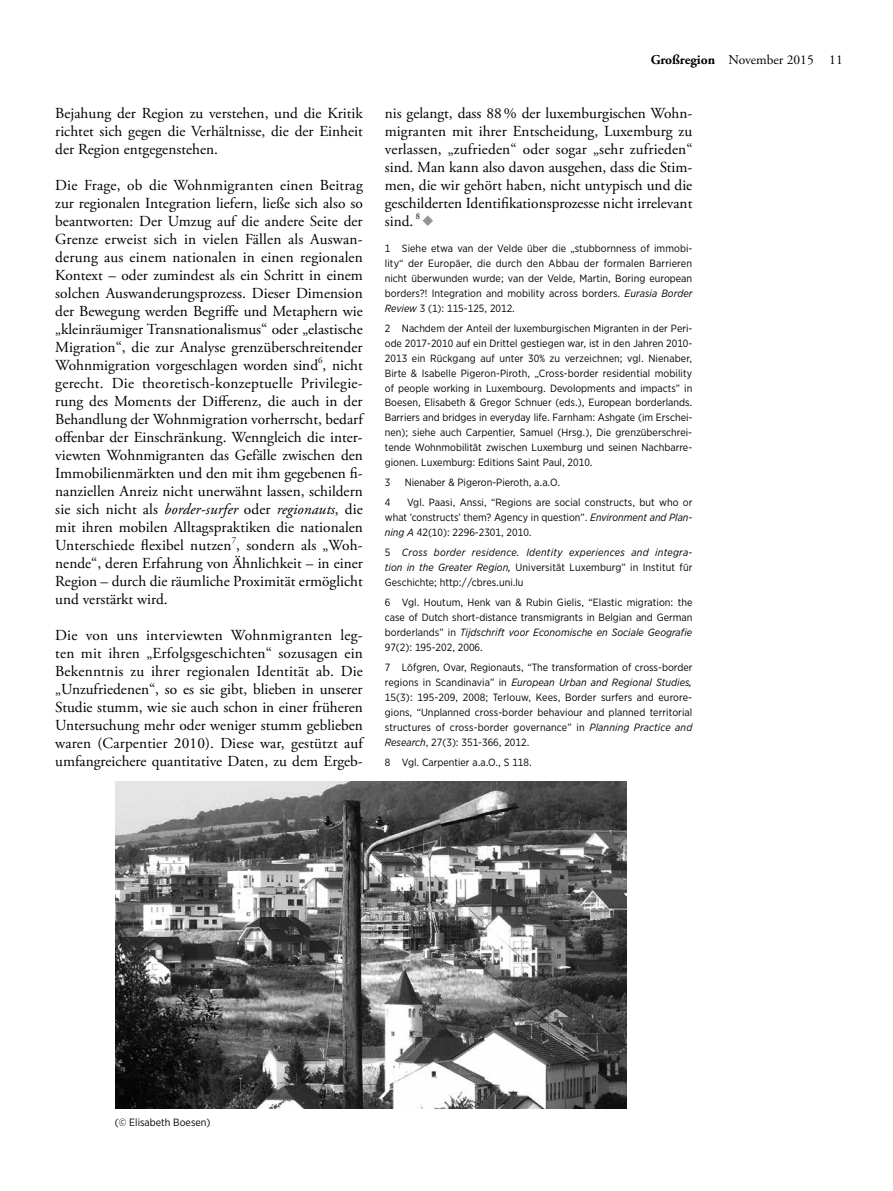
<style>
.page{position:relative;width:893px;height:1191px;background:#fff}
.page>*{position:absolute;margin:0;border:0;box-sizing:border-box;transform-origin:0 0}
.t1{font:15.3px/18px "Adobe Garamond Pro";color:#000;text-align:justify}
.t2{font:14.7px "Monotype Sorts";color:#939598}
.t3{font:13.5px "Adobe Garamond Pro";color:#000}
.t4{font:10.5px/14.9px "Gotham Narrow";color:#000;text-align:justify}
.t5{font:italic 10.5px/14.9px "Gotham Narrow";letter-spacing:.025em;color:#000;text-align:justify}
.t6{font:9px "Adobe Garamond Pro";color:#000}
.s1{font-style:italic}
.s2{font-weight:700}
.s3{font-style:normal}
</style>
<div class="page">
<img style="left:116px;top:781px;width:510px;height:327px">
<p class="t1" style="left:55px;top:105px;width:309px">Bejahung der Region zu verstehen, und die Kritik richtet sich gegen die Verhältnisse, die der Einheit der Region entgegenstehen.</p>
<p class="t1" style="left:55px;top:177px;width:309px">Die Frage, ob die Wohnmigranten einen Beitrag zur regionalen Integration liefern, ließe sich also so beantworten: Der Umzug auf die andere Seite der Grenze erweist sich in vielen Fällen als Auswan&shy;derung aus einem nationalen in einen regionalen Kontext – oder zumindest als ein Schritt in einem solchen Auswanderungsprozess. Dieser Dimension der Bewegung werden Begriffe und Metaphern wie „kleinräumiger Transnationalismus“ oder „elastische Migration“, die zur Analyse grenzüberschreitender Wohnmigration vorgeschlagen worden sind , nicht</p>
<p class="t6" style="left:318px;top:354px;width:6px">6</p>
<p class="t1" style="left:55px;top:375px;width:309px">gerecht. Die theoretisch-konzeptuelle Privilegie&shy;rung des Moments der Differenz, die auch in der Behandlung der Wohnmigration vorherrscht, bedarf offenbar der Einschränkung. Wenngleich die inter&shy;viewten Wohnmigranten das Gefälle zwischen den Immobilienmärkten und den mit ihm gegebenen fi&shy;nanziellen Anreiz nicht unerwähnt lassen, schildern sie sich nicht als <span class="s1">border-surfer</span> oder <span class="s1">regionauts</span>, die mit ihren mobilen Alltagspraktiken die nationalen Unterschiede flexibel nutzen , sondern als „Woh-</p>
<p class="t6" style="left:232px;top:534px;width:6px">7</p>
<p class="t1" style="left:55px;top:555px;width:309px">nende“, deren Erfahrung von Ähnlichkeit – in einer Region – durch die räumliche Proximität ermöglicht und verstärkt wird.</p>
<p class="t1" style="left:55px;top:627px;width:309px">Die von uns interviewten Wohnmigranten leg&shy;ten mit ihren „Erfolgsgeschichten“ sozusagen ein Bekenntnis zu ihrer regionalen Identität ab. Die „Unzufriedenen“, so es sie gibt, blieben in unserer Studie stumm, wie sie auch schon in einer früheren Untersuchung mehr oder weniger stumm geblieben waren (Carpentier 2010). Diese war, gestützt auf umfangreichere quantitative Daten, zu dem Ergeb-</p>
<p class="t3" style="left:651px;top:52px;width:193px"><span class="s2">Großregion</span> November 2015 11</p>
<p class="t1" style="left:385px;top:105px;width:309px">nis gelangt, dass 88 % der luxemburgischen Wohn&shy;migranten mit ihrer Entscheidung, Luxemburg zu verlassen, „zufrieden“ oder sogar „sehr zufrieden“ sind. Man kann also davon ausgehen, dass die Stim&shy;men, die wir gehört haben, nicht untypisch und die geschilderten Identifikationsprozesse nicht irrelevant sind.</p>
<p class="t6" style="left:415px;top:210px;width:7px">8</p>
<p class="t2" style="left:422px;top:214px;width:13px">u</p>
<p class="t4" style="left:385px;top:241px;width:309px">1 Siehe etwa van der Velde über die „stubbornness of immobi&shy;lity“ der Europäer, die durch den Abbau der formalen Barrieren nicht überwunden wurde; van der Velde, Martin, Boring european borders?! Integration and mobility across borders. <span class="s1">Eurasia Border Review</span> 3 (1): 115-125, 2012.</p>
<p class="t4" style="left:385px;top:321px;width:309px">2 Nachdem der Anteil der luxemburgischen Migranten in der Peri&shy;ode 2017-2010 auf ein Drittel gestiegen war, ist in den Jahren 2010- 2013 ein Rückgang auf unter 30% zu verzeichnen; vgl. Nienaber, Birte &amp; Isabelle Pigeron-Piroth, „Cross-border residential mobility of people working in Luxembourg. Devolopments and impacts” in Boesen, Elisabeth &amp; Gregor Schnuer (eds.), European borderlands.<br>Barriers and bridges in everyday life. Farnham: Ashgate (im Erschei&shy;nen); siehe auch Carpentier, Samuel (Hrsg.), Die grenzüberschrei&shy;tende Wohnmobilität zwischen Luxemburg und seinen Nachbarre&shy;gionen. Luxemburg: Editions Saint Paul, 2010.</p>
<p class="t4" style="left:385px;top:475px;width:7px">3</p>
<p class="t4" style="left:405px;top:475px;width:157px">Nienaber &amp; Pigeron-Pieroth, a.a.O.</p>
<p class="t4" style="left:385px;top:495px;width:7px">4</p>
<p class="t4" style="left:385px;top:495px;width:309px;text-indent:22px">Vgl. Paasi, Anssi, “Regions are social constructs, but who or what ’constructs’ them? Agency in question”. <span class="s1">Environment and Plan&shy;ning A</span> 42(10): 2296-2301, 2010.</p>
<p class="t5" style="left:385px;top:545px;width:309px"><span class="s3">5</span> Cross border residence. Identity experiences and integra&shy;tion in the Greater Region, <span class="s3">Universität Luxemburg” in Institut für Geschichte; http://cbres.uni.lu</span></p>
<p class="t4" style="left:385px;top:595px;width:309px">6 Vgl. Houtum, Henk van &amp; Rubin Gielis, “Elastic migration: the case of Dutch short-distance transmigrants in Belgian and German borderlands” in <span class="s1">Tijdschrift voor Economische en Sociale Geografie </span>97(2): 195-202, 2006.</p>
<p class="t4" style="left:385px;top:660px;width:309px">7 Löfgren, Ovar, Regionauts, “The transformation of cross-border regions in Scandinavia” in <span class="s1">European Urban and Regional Studies, </span>15(3): 195-209, 2008; Terlouw, Kees, Border surfers and eurore&shy;gions, “Unplanned cross-border behaviour and planned territorial structures of cross-border governance” in <span class="s1">Planning Practice and Research</span>, 27(3): 351-366, 2012.</p>
<p class="t4" style="left:385px;top:754px;width:148px">8 Vgl. Carpentier a.a.O., S 118.</p>
<p class="t4" style="left:115px;top:1115px;width:97px">(© Elisabeth Boesen)</p>
</div>
